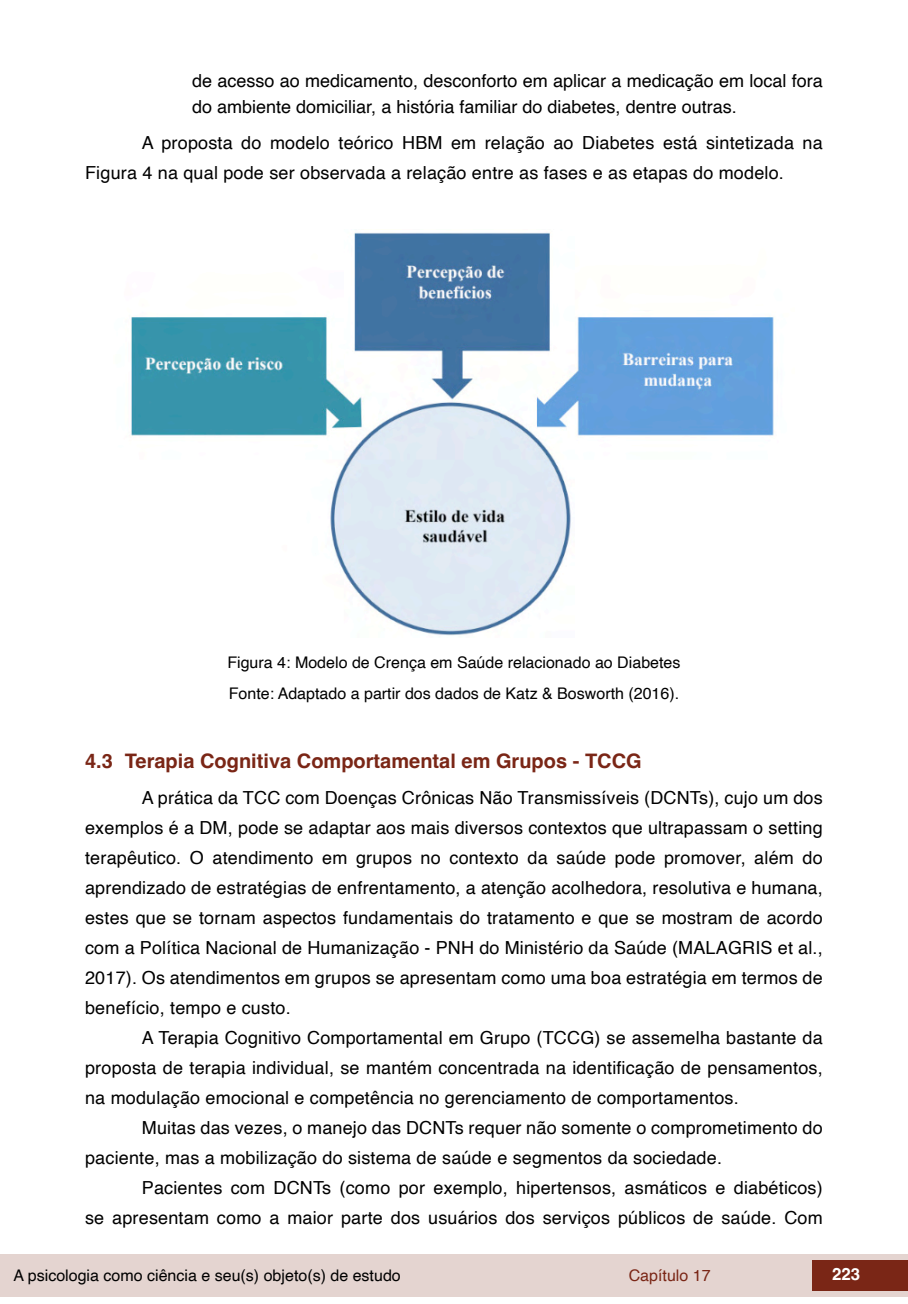
<style>
.page{position:relative;width:908px;height:1304px;background:#fff}
.page>*{position:absolute;margin:0;border:0;box-sizing:border-box;transform-origin:0 0}
.t1{font:700 20px "Helvetica";color:#7a2616}
.t2{font:18px/30px "Helvetica";letter-spacing:.01em;color:#000}
.t3{font:700 16.8px "Helvetica";color:#fff}
.t4{font:16px/30.6px "Helvetica";color:#000}
.t5{font:16px "Helvetica";color:#7a2616}
</style>
<div class="page">
<div style="left:0;top:1254px;width:906px;height:43px;background:#e4d4d0"></div>
<div style="left:812px;top:1261px;width:95px;height:30px;background:#7a2616"></div>
<img style="left:130px;top:232px;width:644px;height:404px">
<p class="t2" style="left:192px;top:68px;width:632px;line-height:26px">de acesso ao medicamento, desconforto em aplicar a medicação em local fora do ambiente domiciliar, a história familiar do diabetes, dentre outras.</p>
<p class="t2" style="left:85px;top:128px;width:738px;text-indent:57px">A proposta do modelo teórico HBM em relação ao Diabetes está sintetizada na<br>Figura 4 na qual pode ser observada a relação entre as fases e as etapas do modelo.</p>
<p class="t4" style="left:227px;top:648px;width:454px">Figura 4: Modelo de Crença em Saúde relacionado ao Diabetes<br>Fonte: Adaptado a partir dos dados de Katz &amp; Bosworth (2016).</p>
<p class="t1" style="left:85px;top:749px;width:558px">4.3 Terapia Cognitiva Comportamental em Grupos - TCCG</p>
<p class="t2" style="left:85px;top:783px;width:738px;text-align:justify;text-indent:57px">A prática da TCC com Doenças Crônicas Não Transmissíveis (DCNTs), cujo um dos exemplos é a DM, pode se adaptar aos mais diversos contextos que ultrapassam o setting terapêutico. O atendimento em grupos no contexto da saúde pode promover, além do aprendizado de estratégias de enfrentamento, a atenção acolhedora, resolutiva e humana, estes que se tornam aspectos fundamentais do tratamento e que se mostram de acordo com a Política Nacional de Humanização - PNH do Ministério da Saúde (MALAGRIS et al., 2017). Os atendimentos em grupos se apresentam como uma boa estratégia em termos de benefício, tempo e custo.</p>
<p class="t2" style="left:85px;top:1023px;width:738px;text-align:justify;text-indent:57px">A Terapia Cognitivo Comportamental em Grupo (TCCG) se assemelha bastante da proposta de terapia individual, se mantém concentrada na identificação de pensamentos, na modulação emocional e competência no gerenciamento de comportamentos.</p>
<p class="t2" style="left:85px;top:1113px;width:738px;text-indent:57px">Muitas das vezes, o manejo das DCNTs requer não somente o comprometimento do paciente, mas a mobilização do sistema de saúde e segmentos da sociedade.</p>
<p class="t2" style="left:85px;top:1173px;width:738px;text-align:right">Pacientes com DCNTs (como por exemplo, hipertensos, asmáticos e diabéticos)<br>se apresentam como a maior parte dos usuários dos serviços públicos de saúde. Com</p>
<p class="t4" style="left:14px;top:1260px;width:388px">A psicologia como ciência e seu(s) objeto(s) de estudo</p>
<p class="t5" style="left:628px;top:1263px;width:83px">Capítulo 17</p>
<p class="t3" style="left:831px;top:1264px;width:30px">223</p>
</div>
